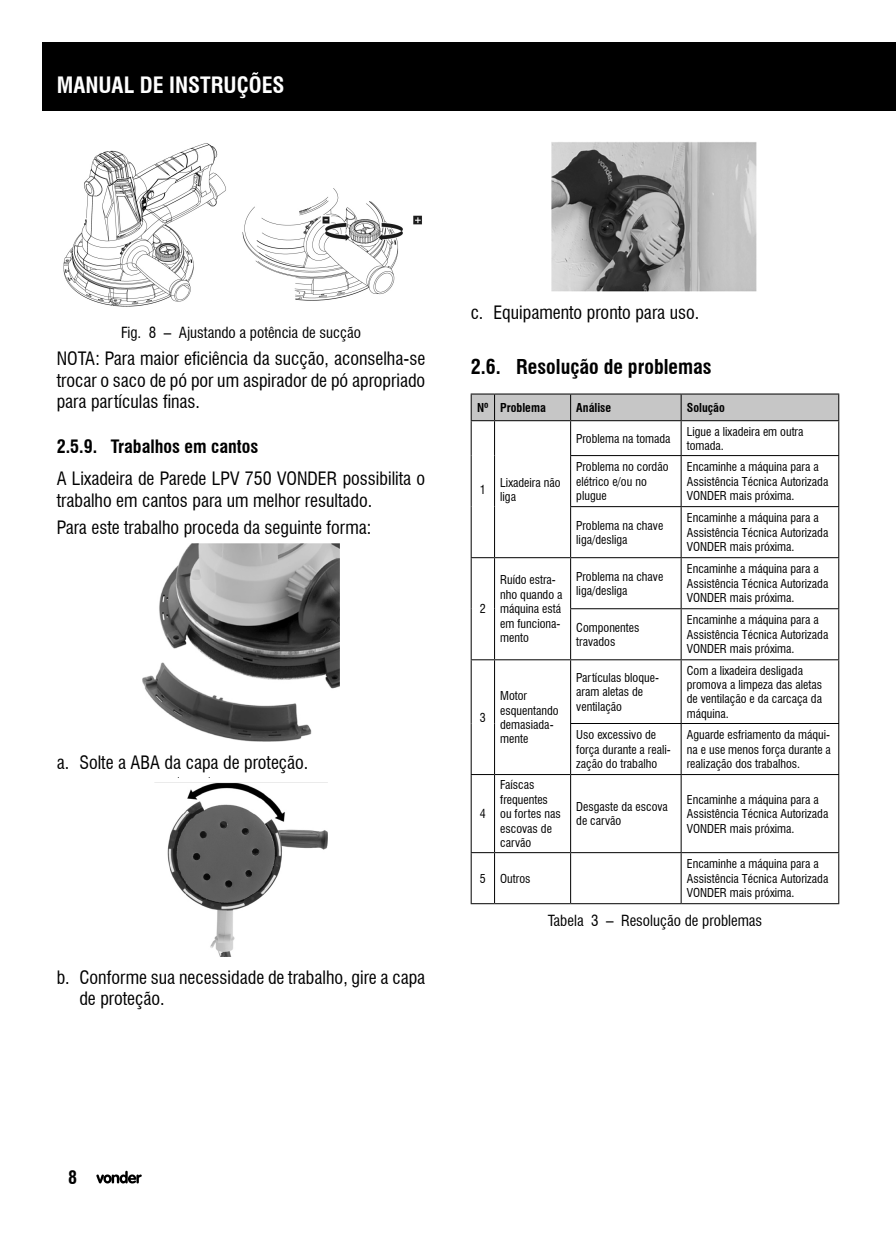
<style>
.page{position:relative;width:896px;height:1248px;background:#fff}
.page>*{position:absolute;margin:0;border:0;box-sizing:border-box;transform-origin:0 0}
.t1{font:700 condensed 22px "Swiss 721 BT";color:#fff}
.t2{font:700 condensed 20px "Swiss 721 BT";color:#000}
.t3{font:condensed 18px/21.6px "Swiss 721 BT";color:#000}
.t4{font:700 condensed 18px "Swiss 721 BT";color:#000}
.t5{font:condensed 15px "Swiss 721 BT";color:#000}
.t6{font:condensed 12px/14.4px "Swiss 721 BT";color:#000}
.t7{font:700 condensed 12px "Swiss 721 BT";color:#000}
</style>
<div class="page">
<img style="left:63px;top:143px;width:359px;height:164px">
<img style="left:142px;top:543px;width:198px;height:198px">
<img style="left:154px;top:782px;width:174px;height:174px">
<img style="left:552px;top:142px;width:205px;height:150px">
<svg style="left:471px;top:393px;width:368px;height:28px;background:#bdbdbd"></svg>
<hr style="left:471px;top:421px;width:1px;height:34px;background:#000">
<hr style="left:494px;top:420px;width:76px;height:1px;background:#000">
<hr style="left:494px;top:421px;width:1px;height:34px;background:#000">
<hr style="left:570px;top:420px;width:111px;height:1px;background:#000">
<hr style="left:570px;top:421px;width:1px;height:34px;background:#000">
<hr style="left:681px;top:420px;width:158px;height:1px;background:#000">
<hr style="left:680px;top:421px;width:1px;height:34px;background:#000">
<hr style="left:838px;top:421px;width:1px;height:34px;background:#000">
<hr style="left:471px;top:455px;width:1px;height:51px;background:#000">
<hr style="left:494px;top:455px;width:1px;height:51px;background:#000">
<hr style="left:570px;top:455px;width:111px;height:1px;background:#000">
<hr style="left:570px;top:456px;width:1px;height:50px;background:#000">
<hr style="left:681px;top:455px;width:158px;height:1px;background:#000">
<hr style="left:680px;top:456px;width:1px;height:50px;background:#000">
<hr style="left:838px;top:456px;width:1px;height:50px;background:#000">
<hr style="left:471px;top:506px;width:1px;height:51px;background:#000">
<hr style="left:494px;top:506px;width:1px;height:51px;background:#000">
<hr style="left:570px;top:506px;width:111px;height:1px;background:#000">
<hr style="left:570px;top:507px;width:1px;height:50px;background:#000">
<hr style="left:681px;top:506px;width:158px;height:1px;background:#000">
<hr style="left:680px;top:507px;width:1px;height:50px;background:#000">
<hr style="left:838px;top:507px;width:1px;height:50px;background:#000">
<svg style="left:471px;top:557px;width:23px;height:1px"></svg>
<hr style="left:471px;top:558px;width:1px;height:50px;background:#000">
<hr style="left:494px;top:557px;width:76px;height:1px;background:#000">
<hr style="left:494px;top:558px;width:1px;height:50px;background:#000">
<hr style="left:570px;top:557px;width:111px;height:1px;background:#000">
<hr style="left:570px;top:558px;width:1px;height:50px;background:#000">
<hr style="left:681px;top:557px;width:158px;height:1px;background:#000">
<hr style="left:680px;top:558px;width:1px;height:50px;background:#000">
<hr style="left:838px;top:558px;width:1px;height:50px;background:#000">
<hr style="left:471px;top:608px;width:1px;height:51px;background:#000">
<hr style="left:494px;top:608px;width:1px;height:51px;background:#000">
<hr style="left:570px;top:608px;width:111px;height:1px;background:#000">
<hr style="left:570px;top:609px;width:1px;height:50px;background:#000">
<hr style="left:681px;top:608px;width:158px;height:1px;background:#000">
<hr style="left:680px;top:609px;width:1px;height:50px;background:#000">
<hr style="left:838px;top:609px;width:1px;height:50px;background:#000">
<svg style="left:471px;top:659px;width:23px;height:1px"></svg>
<hr style="left:471px;top:660px;width:1px;height:63px;background:#000">
<hr style="left:494px;top:659px;width:76px;height:1px;background:#000">
<hr style="left:494px;top:660px;width:1px;height:63px;background:#000">
<hr style="left:570px;top:659px;width:111px;height:1px;background:#000">
<hr style="left:570px;top:660px;width:1px;height:63px;background:#000">
<hr style="left:681px;top:659px;width:158px;height:1px;background:#000">
<hr style="left:680px;top:660px;width:1px;height:63px;background:#000">
<hr style="left:838px;top:660px;width:1px;height:63px;background:#000">
<hr style="left:471px;top:723px;width:1px;height:51px;background:#000">
<hr style="left:494px;top:723px;width:1px;height:51px;background:#000">
<hr style="left:570px;top:723px;width:111px;height:1px;background:#000">
<hr style="left:570px;top:724px;width:1px;height:50px;background:#000">
<hr style="left:681px;top:723px;width:158px;height:1px;background:#000">
<hr style="left:680px;top:724px;width:1px;height:50px;background:#000">
<hr style="left:838px;top:724px;width:1px;height:50px;background:#000">
<svg style="left:471px;top:774px;width:23px;height:1px"></svg>
<hr style="left:471px;top:775px;width:1px;height:77px;background:#000">
<hr style="left:494px;top:774px;width:76px;height:1px;background:#000">
<hr style="left:494px;top:775px;width:1px;height:77px;background:#000">
<hr style="left:570px;top:774px;width:111px;height:1px;background:#000">
<hr style="left:570px;top:775px;width:1px;height:77px;background:#000">
<hr style="left:681px;top:774px;width:158px;height:1px;background:#000">
<hr style="left:680px;top:775px;width:1px;height:77px;background:#000">
<hr style="left:838px;top:775px;width:1px;height:77px;background:#000">
<svg style="left:471px;top:852px;width:23px;height:1px"></svg>
<hr style="left:471px;top:853px;width:1px;height:50px;background:#000">
<hr style="left:494px;top:852px;width:76px;height:1px;background:#000">
<hr style="left:494px;top:853px;width:1px;height:50px;background:#000">
<hr style="left:570px;top:852px;width:111px;height:1px;background:#000">
<hr style="left:570px;top:853px;width:1px;height:50px;background:#000">
<hr style="left:681px;top:852px;width:158px;height:1px;background:#000">
<hr style="left:680px;top:853px;width:1px;height:50px;background:#000">
<hr style="left:838px;top:853px;width:1px;height:50px;background:#000">
<svg style="left:471px;top:903px;width:23px;height:1px"></svg>
<hr style="left:494px;top:903px;width:76px;height:1px;background:#000">
<hr style="left:570px;top:903px;width:111px;height:1px;background:#000">
<hr style="left:681px;top:903px;width:158px;height:1px;background:#000">
<div style="left:867px;top:43px;width:29px;height:68px;background:#000"></div>
<div style="left:43px;top:43px;width:824px;height:68px;background:#000"></div>
<svg style="left:96px;top:1170px;width:46px;height:13px"></svg>
<h1 class="t1" style="left:57px;top:72px;width:229px">MANUAL DE INSTRUÇÕES</h1>
<p class="t5" style="left:121px;top:323px;width:241px">Fig. 8 – Ajustando a potência de sucção</p>
<h3 class="t3" style="left:57px;top:347px;width:370px;text-align:justify">NOTA: Para maior eficiência da sucção, aconselha-se trocar o saco de pó por um aspirador de pó apropriado para partículas finas.</h3>
<h3 class="t4" style="left:57px;top:435px;width:203px">2.5.9. Trabalhos em cantos</h3>
<h3 class="t3" style="left:57px;top:468px;width:370px">A Lixadeira de Parede LPV 750 VONDER possibilita o trabalho em cantos para um melhor resultado.</h3>
<h3 class="t3" style="left:57px;top:517px;width:316px">Para este trabalho proceda da seguinte forma:</h3>
<h3 class="t3" style="left:57px;top:751px;width:253px">a. Solte a ABA da capa de proteção.</h3>
<h3 class="t3" style="left:79px;top:966px;width:347px;text-indent:-23px">b. Conforme sua necessidade de trabalho, gire a capa de proteção.</h3>
<h3 class="t3" style="left:471px;top:302px;width:230px">c. Equipamento pronto para uso.</h3>
<h2 class="t2" style="left:471px;top:355px;width:242px">2.6. Resolução de problemas</h2>
<p class="t7" style="left:477px;top:400px;width:70px">Nº Problema</p>
<p class="t7" style="left:576px;top:400px;width:37px">Análise</p>
<p class="t7" style="left:687px;top:400px;width:40px">Solução</p>
<p class="t6" style="left:480px;top:482px;width:7px">1</p>
<p class="t6" style="left:500px;top:475px;width:62px">Lixadeira não liga</p>
<p class="t6" style="left:576px;top:431px;width:96px">Problema na tomada</p>
<p class="t6" style="left:687px;top:424px;width:118px">Ligue a lixadeira em outra tomada.</p>
<p class="t6" style="left:576px;top:459px;width:94px">Problema no cordão elétrico e/ou no plugue</p>
<p class="t6" style="left:687px;top:459px;width:143px">Encaminhe a máquina para a<br>Assistência Técnica Autorizada<br>VONDER mais próxima.</p>
<p class="t6" style="left:576px;top:518px;width:88px">Problema na chave liga/desliga</p>
<p class="t6" style="left:687px;top:510px;width:143px">Encaminhe a máquina para a<br>Assistência Técnica Autorizada<br>VONDER mais próxima.</p>
<p class="t6" style="left:480px;top:601px;width:7px">2</p>
<p class="t6" style="left:480px;top:710px;width:7px">3</p>
<p class="t6" style="left:480px;top:806px;width:7px">4</p>
<p class="t6" style="left:500px;top:573px;width:64px">Ruído estra&shy;nho quando a máquina está em funciona&shy;mento</p>
<p class="t6" style="left:576px;top:569px;width:88px">Problema na chave liga/desliga</p>
<p class="t6" style="left:687px;top:561px;width:143px">Encaminhe a máquina para a<br>Assistência Técnica Autorizada<br>VONDER mais próxima.</p>
<p class="t6" style="left:576px;top:620px;width:65px">Componentes travados</p>
<p class="t6" style="left:687px;top:612px;width:143px">Encaminhe a máquina para a<br>Assistência Técnica Autorizada<br>VONDER mais próxima.</p>
<p class="t6" style="left:500px;top:688px;width:60px">Motor esquentando demasiada&shy;mente</p>
<p class="t6" style="left:500px;top:777px;width:62px">Faíscas frequentes ou fortes nas escovas de carvão</p>
<p class="t6" style="left:576px;top:670px;width:84px">Partículas bloque&shy;aram aletas de ventilação</p>
<p class="t6" style="left:687px;top:663px;width:137px">Com a lixadeira desligada promova a limpeza das aletas de ventilação e da carcaça da máquina.</p>
<p class="t6" style="left:576px;top:727px;width:96px">Uso excessivo de força durante a reali&shy;zação do trabalho</p>
<p class="t6" style="left:687px;top:727px;width:146px;text-align:justify">Aguarde esfriamento da máqui&shy;na e use menos força durante a realização dos trabalhos.</p>
<p class="t6" style="left:576px;top:799px;width:93px">Desgaste da escova de carvão</p>
<p class="t6" style="left:687px;top:792px;width:143px">Encaminhe a máquina para a<br>Assistência Técnica Autorizada<br>VONDER mais próxima.</p>
<p class="t6" style="left:480px;top:871px;width:52px">5 Outros</p>
<p class="t6" style="left:687px;top:856px;width:143px">Encaminhe a máquina para a<br>Assistência Técnica Autorizada<br>VONDER mais próxima.</p>
<p class="t5" style="left:548px;top:911px;width:216px">Tabela 3 – Resolução de problemas</p>
<h3 class="t4" style="left:68px;top:1166px;width:10px">8</h3>
</div>
